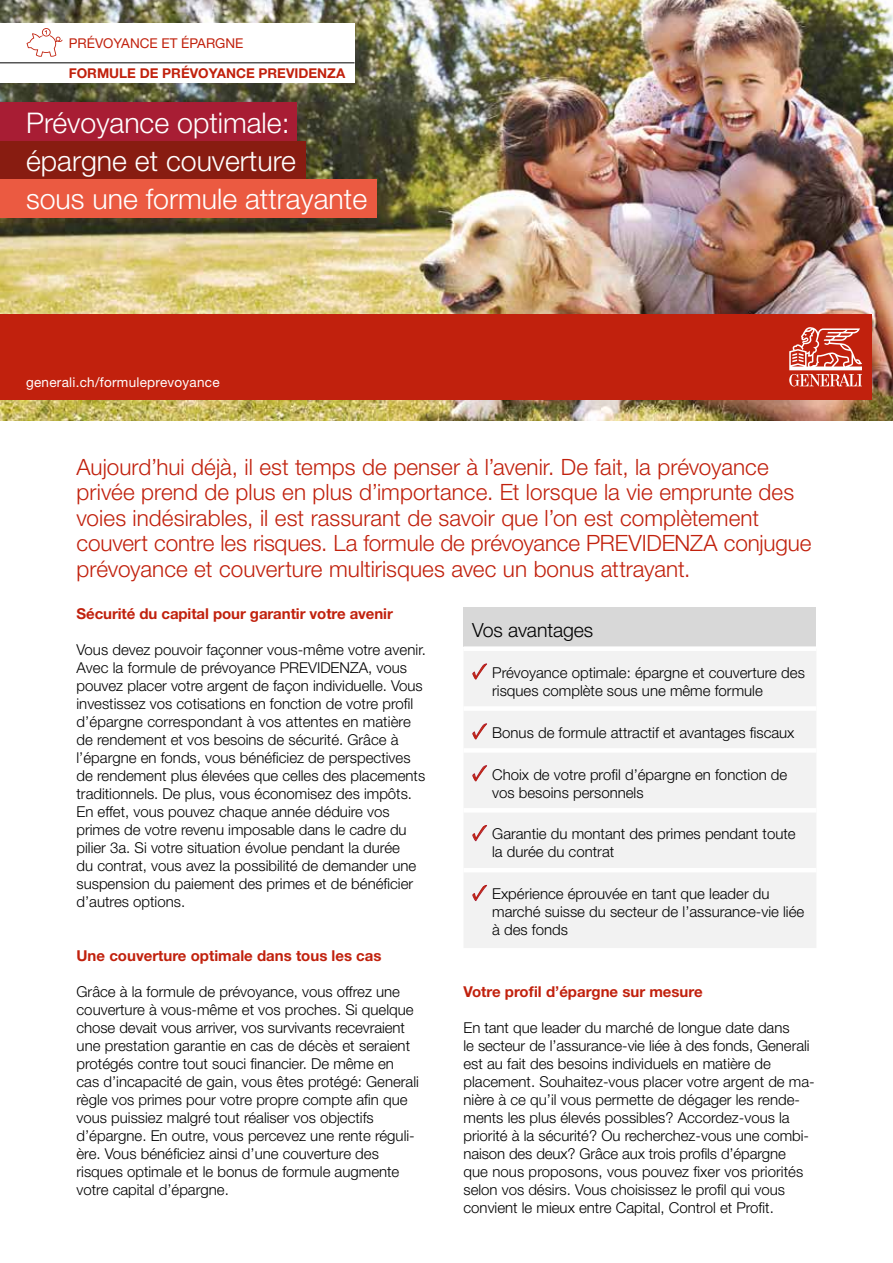
<style>
.page{position:relative;width:893px;height:1263px;background:#fff}
.page>*{position:absolute;margin:0;border:0;box-sizing:border-box;transform-origin:0 0}
.t1{font:300 28.5px/38.2px "Helvetica Neue LT Std";color:#fff}
.t2{font:300 22.5px/25.5px "Helvetica Neue LT Std";color:#c1210d}
.t3{font:300 19.5px "Helvetica Neue LT Std";letter-spacing:-.005em;color:#000}
.t4{font:300 15px/18px "Helvetica Neue LT Std";color:#000}
.t5{font:700 15px "Helvetica Neue LT Std";color:#c1210d}
.t6{font:13.5px "Helvetica Neue LT Std";letter-spacing:.02em;color:#fff}
.t7{font:700 13.5px "Helvetica Neue LT Std";color:#c1210d}
.t8{font:13.5px "Helvetica Neue LT Std";color:#c1210d}
.s1{font-family:"Minion Pro";font-weight:700;font-size:22.5px;color:#c1210d}
</style>
<div class="page">
<img style="left:0;top:0;width:893px;height:421px">
<div style="left:0;top:103px;width:297px;height:38px;background:#a81d34"></div>
<div style="left:0;top:141px;width:305px;height:38px;background:#881c11"></div>
<div style="left:0;top:179px;width:376px;height:38px;background:#eb5a41"></div>
<div style="left:0;top:314px;width:872px;height:85px;background:#c1210d"></div>
<svg style="left:789px;top:327px;width:73px;height:59px"></svg>
<div style="left:0;top:23px;width:355px;height:40px;background:#fff"></div>
<div style="left:0;top:63px;width:355px;height:20px;background:#fff"></div>
<hr style="left:0;top:63px;width:355px;height:1px;background:#000">
<div style="left:463px;top:607px;width:353px;height:39px;background:#d8d8d8"></div>
<div style="left:464px;top:651px;width:352px;height:297px;background:#f2f2f2"></div>
<div style="left:463px;top:706px;width:353px;height:5px;background:#fff"></div>
<div style="left:463px;top:748px;width:353px;height:5px;background:#fff"></div>
<hr style="left:463px;top:808px;width:353px;height:4px;background:#fff">
<hr style="left:463px;top:868px;width:353px;height:4px;background:#fff">
<svg style="left:472px;top:663px;width:16px;height:17px"></svg>
<svg style="left:472px;top:723px;width:16px;height:17px"></svg>
<svg style="left:472px;top:765px;width:16px;height:17px"></svg>
<svg style="left:472px;top:824px;width:16px;height:17px"></svg>
<svg style="left:472px;top:884px;width:16px;height:17px"></svg>
<svg style="left:27px;top:28px;width:36px;height:29px"></svg>
<p class="t8" style="left:69px;top:35px;width:176px">PRÉVOYANCE ET ÉPARGNE</p>
<p class="t7" style="left:69px;top:64px;width:278px">FORMULE DE PRÉVOYANCE PREVIDENZA</p>
<h1 class="t1" style="left:26px;top:103px;width:343px">Prévoyance optimale: épargne et couverture<br>sous une formule attrayante</h1>
<p class="t6" style="left:26px;top:374px;width:195px">generali.ch/formuleprevoyance</p>
<p class="t2" style="left:77px;top:453px;width:736px">Aujourd’hui déjà, il est temps de penser à l’avenir. De fait, la prévoyance privée prend de plus en plus d’importance. Et lorsque la vie emprunte des voies indésirables, il est rassurant de savoir que l’on est complètement couvert contre les risques. La formule de prévoyance PREVIDENZA conjugue prévoyance et couverture multirisques avec un bonus attrayant.</p>
<p class="t5" style="left:77px;top:604px;width:318px">Sécurité du capital pour garantir votre avenir</p>
<p class="t4" style="left:77px;top:640px;width:351px">Vous devez pouvoir façonner vous-même votre avenir.<br>Avec la formule de prévoyance PREVIDENZA, vous pouvez placer votre argent de façon individuelle. Vous investissez vos cotisations en fonction de votre profil d’épargne correspondant à vos attentes en matière de rendement et vos besoins de sécurité. Grâce à l’épargne en fonds, vous bénéficiez de perspectives de rendement plus élevées que celles des placements traditionnels. De plus, vous économisez des impôts.<br>En effet, vous pouvez chaque année déduire vos primes de votre revenu imposable dans le cadre du pilier 3a. Si votre situation évolue pendant la durée<br>du contrat, vous avez la possibilité de demander une suspension du paiement des primes et de bénéficier d’autres options.</p>
<h3 class="t3" style="left:472px;top:618px;width:122px">Vos avantages</h3>
<p class="t4" style="left:492px;top:663px;width:314px;text-indent:-20px"><span class="s1">✓</span> Prévoyance optimale: épargne et couverture des risques complète sous une même formule</p>
<p class="t4" style="left:472px;top:723px;width:324px"><span class="s1">✓</span> Bonus de formule attractif et avantages fiscaux</p>
<p class="t4" style="left:492px;top:765px;width:297px;text-indent:-20px"><span class="s1">✓</span> Choix de votre profil d’épargne en fonction de vos besoins personnels</p>
<p class="t4" style="left:492px;top:825px;width:305px;text-indent:-20px"><span class="s1">✓</span> Garantie du montant des primes pendant toute la durée du contrat</p>
<p class="t4" style="left:492px;top:885px;width:314px;text-indent:-20px"><span class="s1">✓</span> Expérience éprouvée en tant que leader du marché suisse du secteur de l’assurance-vie liée à des fonds</p>
<p class="t5" style="left:77px;top:946px;width:306px">Une couverture optimale dans tous les cas</p>
<p class="t4" style="left:77px;top:982px;width:344px">Grâce à la formule de prévoyance, vous offrez une couverture à vous-même et vos proches. Si quelque chose devait vous arriver, vos survivants recevraient une prestation garantie en cas de décès et seraient protégés contre tout souci financier. De même en cas d’incapacité de gain, vous êtes protégé: Generali règle vos primes pour votre propre compte afin que vous puissiez malgré tout réaliser vos objectifs d’épargne. En outre, vous percevez une rente réguli&shy;ère. Vous bénéficiez ainsi d’une couverture des risques optimale et le bonus de formule augmente votre capital d’épargne.</p>
<p class="t5" style="left:463px;top:982px;width:241px">Votre profil d’épargne sur mesure</p>
<p class="t4" style="left:463px;top:1018px;width:353px">En tant que leader du marché de longue date dans<br>le secteur de l’assurance-vie liée à des fonds, Generali est au fait des besoins individuels en matière de placement. Souhaitez-vous placer votre argent de ma&shy;nière à ce qu’il vous permette de dégager les rende&shy;ments les plus élevés possibles? Accordez-vous la priorité à la sécurité? Ou recherchez-vous une combi&shy;naison des deux? Grâce aux trois profils d’épargne<br>que nous proposons, vous pouvez fixer vos priorités selon vos désirs. Vous choisissez le profil qui vous convient le mieux entre Capital, Control et Profit.</p>
</div>
